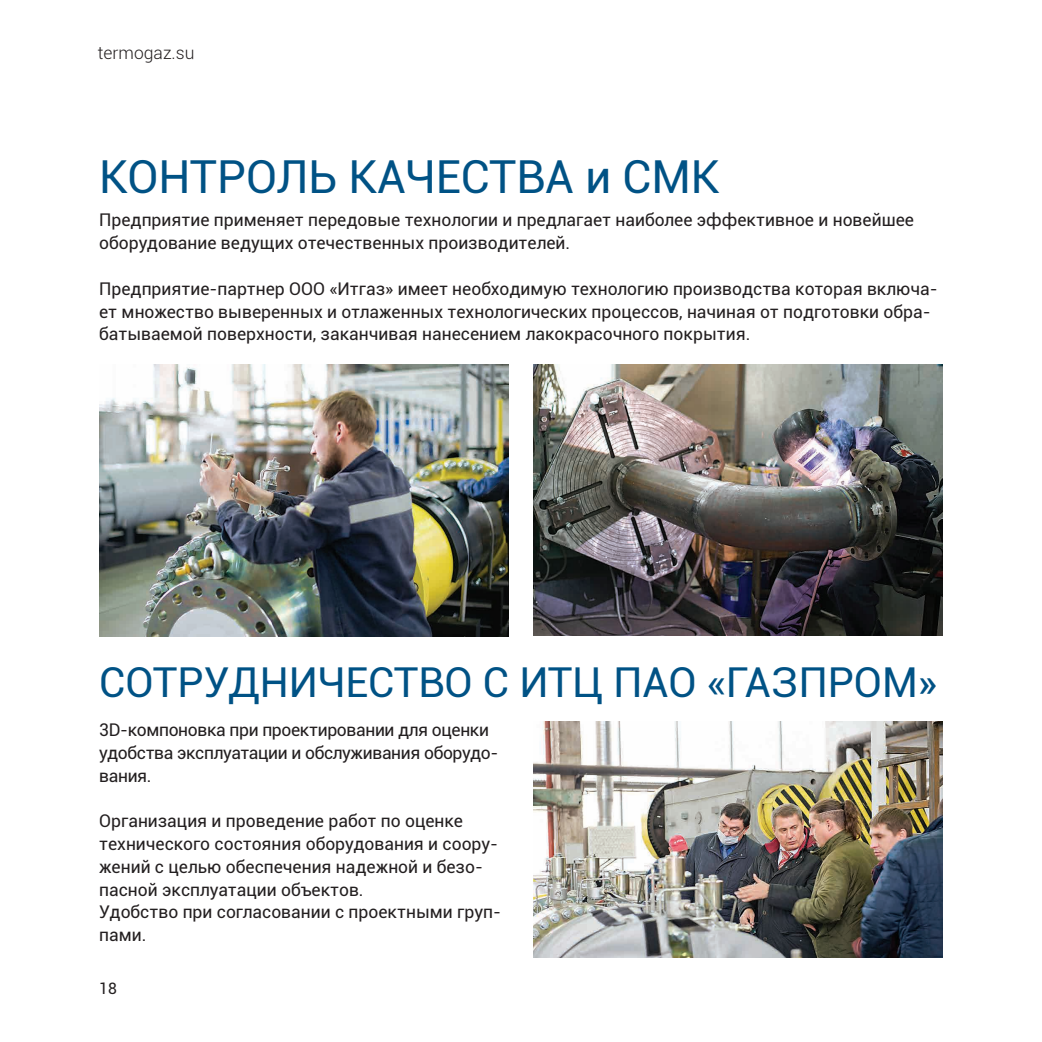
<style>
.page{position:relative;width:1042px;height:1042px;background:#fff}
.page>*{position:absolute;margin:0;border:0;box-sizing:border-box;transform-origin:0 0}
.t1{font:45.5px "Roboto";color:#005285}
.t2{font:41.3px "Roboto";color:#005285}
.t3{font:17.5px/22.8px "Roboto";color:#231f20}
.t4{font:17.5px/22.8px "Roboto";letter-spacing:-.02em;color:#231f20}
.t5{font:300 17.5px "Roboto";color:#231f20}
.t6{font:15.75px "Roboto";color:#231f20}
</style>
<div class="page">
<img style="left:99px;top:365px;width:409px;height:271px">
<img style="left:533px;top:365px;width:410px;height:270px">
<img style="left:533px;top:722px;width:409px;height:235px">
<p class="t5" style="left:98px;top:41px;width:98px">termogaz.su</p>
<p class="t1" style="left:99px;top:145px;width:622px">КОНТРОЛЬ КАЧЕСТВА и СМК</p>
<p class="t3" style="left:99px;top:208px;width:816px">Предприятие применяет передовые технологии и предлагает наиболее эффективное и новейшее оборудование ведущих отечественных производителей.</p>
<p class="t3" style="left:99px;top:276px;width:840px">Предприятие-партнер ООО «Итгаз» имеет необходимую технологию производства которая включа&shy;ет множество выверенных и отлаженных технологических процессов, начиная от подготовки обра&shy;батываемой поверхности, заканчивая нанесением лакокрасочного покрытия.</p>
<p class="t2" style="left:99px;top:653px;width:839px">СОТРУДНИЧЕСТВО С ИТЦ ПАО «ГАЗПРОМ»</p>
<p class="t4" style="left:99px;top:718px;width:401px">3D-компоновка при проектировании для оценки удобства эксплуатации и обслуживания оборудо&shy;вания.</p>
<p class="t3" style="left:99px;top:809px;width:403px">Организация и проведение работ по оценке технического состояния оборудования и соору&shy;жений с целью обеспечения надежной и безо&shy;пасной эксплуатации объектов.<br>Удобство при согласовании с проектными груп&shy;пами.</p>
<p class="t6" style="left:99px;top:977px;width:19px">18</p>
</div>
